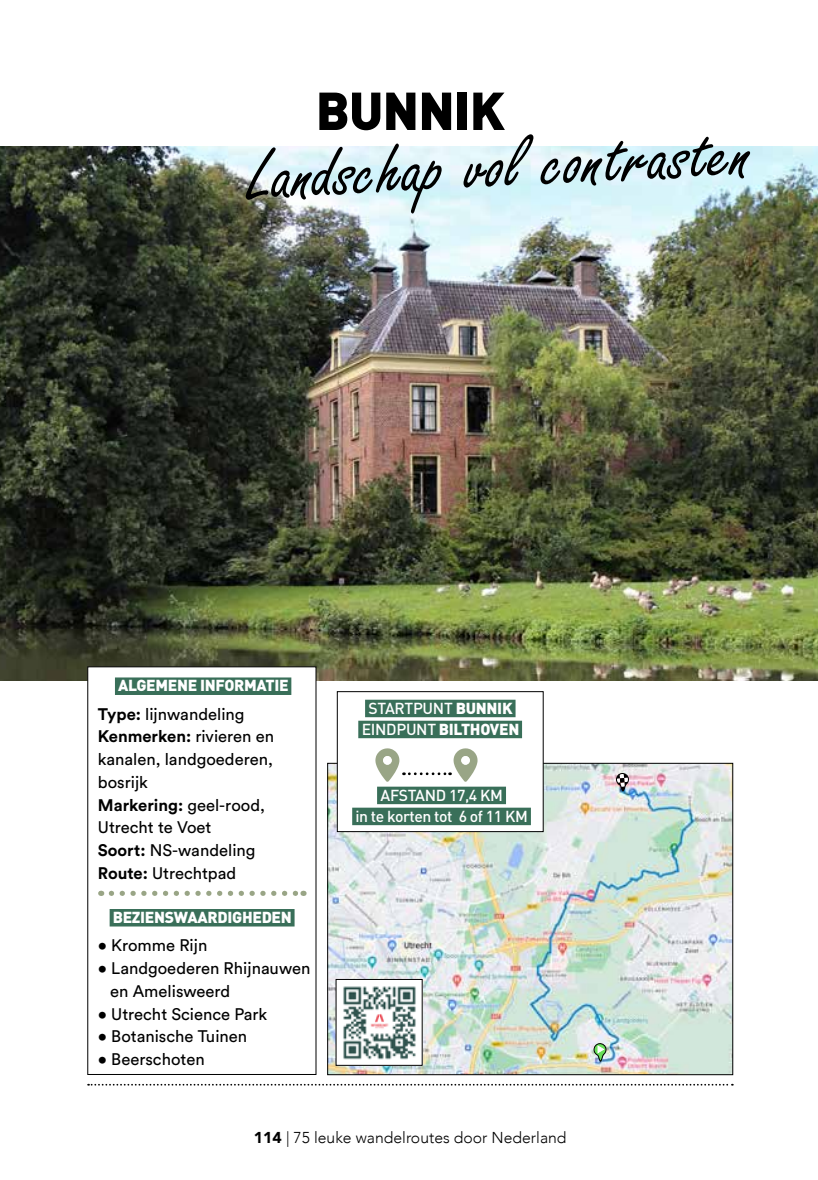
<style>
.page{position:relative;width:818px;height:1180px;background:#fff}
.page>*{position:absolute;margin:0;border:0;box-sizing:border-box;transform-origin:0 0}
.t1{font:80.5px "Freestyle Script";color:#000}
.t2{font:900 52.5px "DIN Pro";letter-spacing:-.02em;color:#000}
.t3{font:16.62px/22.8px "Circular Std";color:#000}
.t4{font:500 15.75px/21px "DIN Pro";letter-spacing:-.03em;color:#fff;text-align:center}
.t5{font:900 15.75px "DIN Pro";letter-spacing:-.02em;color:#fff}
.t6{font:300 15.75px "Avenir";color:#000}
.s1{font-weight:700}
.s2{font-weight:900}
</style>
<div class="page">
<img style="left:0;top:147px;width:818px;height:533px">
<img style="left:329px;top:765px;width:402px;height:308px">
<img style="left:338px;top:981px;width:82px;height:82px">
<div style="left:88px;top:667px;width:228px;height:408px;background:#fff"></div>
<svg style="left:111px;top:891px;width:193px;height:5px"></svg>
<div style="left:115px;top:677px;width:176px;height:18px;background:#396f59"></div>
<div style="left:110px;top:909px;width:185px;height:17px;background:#396f59"></div>
<div style="left:337px;top:691px;width:206px;height:141px;background:#fff;border:1px solid #000"></div>
<svg style="left:375px;top:748px;width:102px;height:34px"></svg>
<div style="left:377px;top:787px;width:129px;height:17px;background:#396f59"></div>
<div style="left:352px;top:808px;width:179px;height:17px;background:#396f59"></div>
<div style="left:365px;top:700px;width:150px;height:17px;background:#396f59"></div>
<div style="left:358px;top:721px;width:164px;height:17px;background:#396f59"></div>
<svg style="left:88px;top:1084px;width:645px;height:1px"></svg>
<svg style="left:616px;top:773px;width:13px;height:18px"></svg>
<svg style="left:594px;top:1043px;width:12px;height:18px"></svg>
<h2 class="t2" style="left:316px;top:75px;width:191px">BUNNIK</h2>
<h1 class="t1" style="left:245px;top:133px;width:506px;rotate:-3deg">Landschap vol contrasten</h1>
<p class="t5" style="left:118px;top:675px;width:172px">ALGEMENE INFORMATIE</p>
<p class="t3" style="left:98px;top:702px;width:178px"><span class="s1">Type:</span> lijnwandeling<br><span class="s1">Kenmerken:</span> rivieren en kanalen, landgoederen, bosrijk<br><span class="s1">Markering:</span> geel-rood,<br>Utrecht te Voet<br><span class="s1">Soort:</span> NS-wandeling<br><span class="s1">Route:</span> Utrechtpad</p>
<p class="t5" style="left:113px;top:906px;width:181px">BEZIENSWAARDIGHEDEN</p>
<p class="t3" style="left:98px;top:934px;width:111px">• Kromme Rijn</p>
<p class="t3" style="left:110px;top:956px;width:202px;text-indent:-12px">• Landgoederen Rhijnauwen en Amelisweerd</p>
<p class="t3" style="left:98px;top:1002px;width:171px">• Utrecht Science Park</p>
<p class="t3" style="left:98px;top:1025px;width:151px">• Botanische Tuinen</p>
<p class="t3" style="left:98px;top:1047px;width:108px">• Beerschoten</p>
<p class="t4" style="left:362px;top:697px;width:159px">STARTPUNT <span class="s2">BUNNIK<br></span>EINDPUNT <span class="s2">BILTHOVEN</span></p>
<p class="t4" style="left:355px;top:784px;width:174px">AFSTAND 17,4 KM<br>in te korten tot 6 of 11 KM</p>
<p class="t6" style="left:254px;top:1128px;width:314px"><span class="s2">114</span> | 75 leuke wandelroutes door Nederland</p>
</div>
